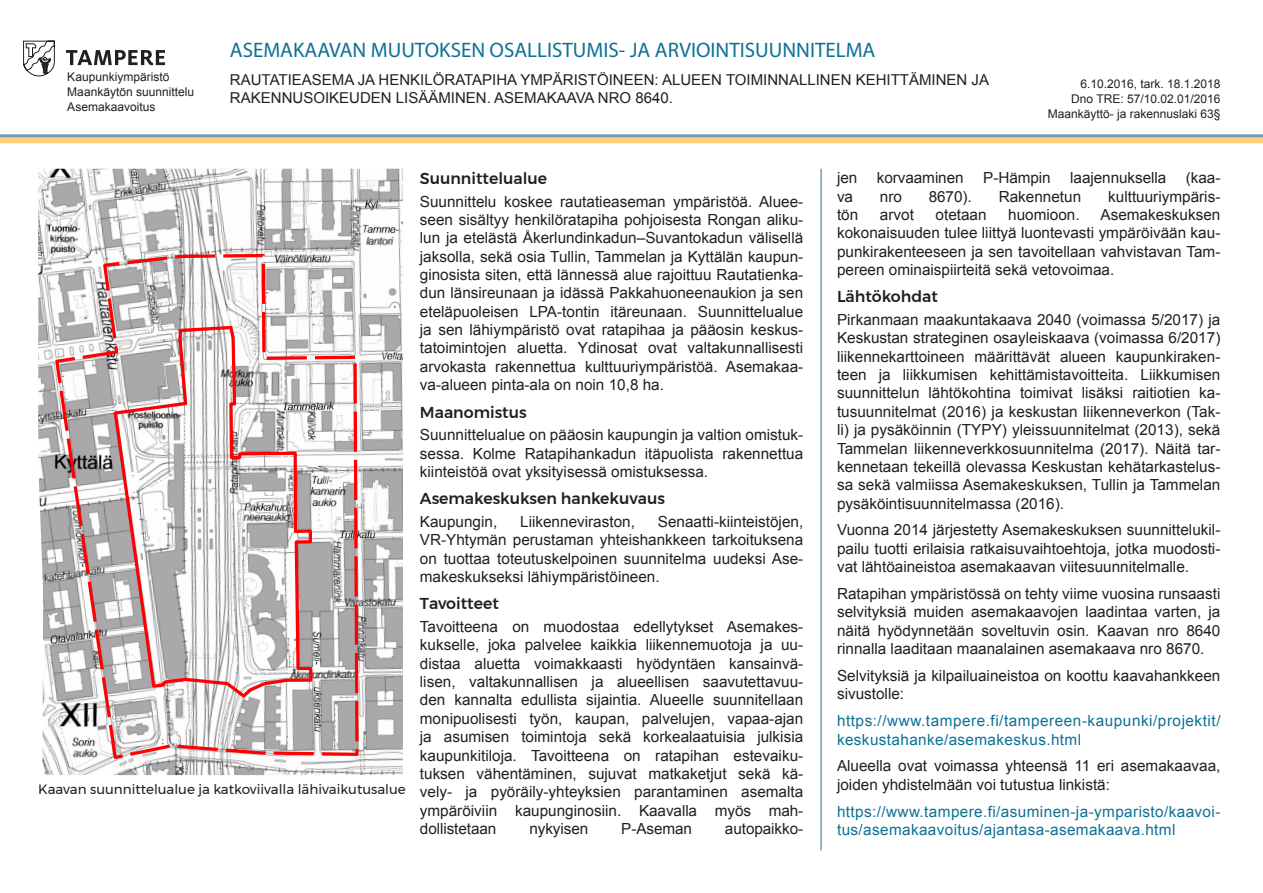
<style>
.page{position:relative;width:1263px;height:893px;background:#fff}
.page>*{position:absolute;margin:0;border:0;box-sizing:border-box;transform-origin:0 0}
.t1{font:21px "Myriad Pro";color:#0d7195}
.Paragraph_Style_1{font:500 15.75px "Montserrat";color:#231f20}
.Paragraph_Style_2{font:15.3px/18.3px "Arial";color:#231f20;text-align:justify}
.Paragraph_Style_2-2{font:15.3px/18.3px "Arial";letter-spacing:.025em;color:#0d7195}
.t2{font:15px/18px "Arial";color:#231f20}
.t3{font:13.5px "Montserrat";color:#231f20}
.t4{font:12px "Arial";color:#231f20}
</style>
<div class="page">
<svg style="left:23px;top:41px;width:31px;height:35px"></svg>
<svg style="left:66px;top:50px;width:99px;height:15px"></svg>
<img style="left:38px;top:169px;width:365px;height:606px">
<svg style="left:50px;top:250px;width:315px;height:513px"></svg>
<div style="left:0;top:134px;width:1263px;height:6px;background:#749ab6"></div>
<div style="left:0;top:137px;width:1263px;height:6px;background:#fed281"></div>
<hr style="left:820px;top:169px;width:2px;height:681px;background:#749ab6">
<p class="t4" style="left:67px;top:69px;width:104px">Kaupunkiympäristö</p>
<p class="t4" style="left:67px;top:84px;width:128px">Maankäytön suunnittelu</p>
<p class="t4" style="left:67px;top:99px;width:90px">Asemakaavoitus</p>
<p class="t1" style="left:230px;top:37px;width:647px">ASEMAKAAVAN MUUTOKSEN OSALLISTUMIS- JA ARVIOINTISUUNNITELMA</p>
<p class="t2" style="left:230px;top:71px;width:761px">RAUTATIEASEMA JA HENKILÖRATAPIHA YMPÄRISTÖINEEN: ALUEEN TOIMINNALLINEN KEHITTÄMINEN JA<br>RAKENNUSOIKEUDEN LISÄÄMINEN. ASEMAKAAVA NRO 8640.</p>
<p class="t4" style="left:1080px;top:76px;width:142px">6.10.2016, tark. 18.1.2018</p>
<p class="t4" style="left:1071px;top:91px;width:151px">Dno TRE: 57/10.02.01/2016</p>
<p class="t4" style="left:1048px;top:106px;width:174px">Maankäyttö- ja rakennuslaki 63§</p>
<p class="t3" style="left:38px;top:779px;width:369px">Kaavan suunnittelualue ja katkoviivalla lähivaikutusalue</p>
<p class="Paragraph_Style_1" style="left:420px;top:166px;width:129px">Suunnittelualue</p>
<p class="Paragraph_Style_2" style="left:420px;top:192px;width:385px">Suunnittelu koskee rautatieaseman ympäristöä. Aluee&shy;seen sisältyy henkilöratapiha pohjoisesta Rongan aliku&shy;lun ja etelästä Åkerlundinkadun–Suvantokadun välisellä jaksolla, sekä osia Tullin, Tammelan ja Kyttälän kaupun&shy;ginosista siten, että lännessä alue rajoittuu Rautatienka&shy;dun länsireunaan ja idässä Pakkahuoneenaukion ja sen eteläpuoleisen LPA-tontin itäreunaan. Suunnittelualue ja sen lähiympäristö ovat ratapihaa ja pääosin keskus&shy;tatoimintojen aluetta. Ydinosat ovat valtakunnallisesti arvokasta rakennettua kulttuuriympäristöä. Asemakaa&shy;va-alueen pinta-ala on noin 10,8 ha.</p>
<p class="Paragraph_Style_1" style="left:420px;top:400px;width:108px">Maanomistus</p>
<p class="Paragraph_Style_2" style="left:420px;top:426px;width:385px">Suunnittelualue on pääosin kaupungin ja valtion omistuk&shy;sessa. Kolme Ratapihankadun itäpuolista rakennettua kiinteistöä ovat yksityisessä omistuksessa.</p>
<p class="Paragraph_Style_1" style="left:420px;top:486px;width:246px">Asemakeskuksen hankekuvaus</p>
<p class="Paragraph_Style_2" style="left:420px;top:513px;width:79px">Kaupungin,</p>
<p class="Paragraph_Style_2" style="left:520px;top:513px;width:116px">Liikenneviraston,</p>
<p class="Paragraph_Style_2" style="left:420px;top:513px;width:385px;text-indent:238px">Senaatti-kiinteistöjen, VR-Yhtymän perustaman yhteishankkeen tarkoituksena on tuottaa toteutuskelpoinen suunnitelma uudeksi Ase&shy;makeskukseksi lähiympäristöineen.</p>
<p class="Paragraph_Style_1" style="left:420px;top:591px;width:81px">Tavoitteet</p>
<p class="Paragraph_Style_2" style="left:420px;top:618px;width:385px">Tavoitteena on muodostaa edellytykset Asemakes&shy;kukselle, joka palvelee kaikkia liikennemuotoja ja uu&shy;distaa aluetta voimakkaasti hyödyntäen kansainvä&shy;lisen, valtakunnallisen ja alueellisen saavutettavuu&shy;den kannalta edullista sijaintia. Alueelle suunnitellaan monipuolisesti työn, kaupan, palvelujen, vapaa-ajan ja asumisen toimintoja sekä korkealaatuisia julkisia kaupunkitiloja. Tavoitteena on ratapihan estevaiku&shy;tuksen vähentäminen, sujuvat matkaketjut sekä kä&shy;vely- ja pyöräily-yhteyksien parantaminen asemalta ympäröiviin kaupunginosiin. Kaavalla myös mah&shy;dollistetaan</p>
<p class="Paragraph_Style_2" style="left:529px;top:820px;width:60px">nykyisen</p>
<p class="Paragraph_Style_2" style="left:621px;top:820px;width:72px">P-Aseman</p>
<p class="Paragraph_Style_2" style="left:725px;top:820px;width:80px">autopaikko-</p>
<p class="Paragraph_Style_2" style="left:837px;top:169px;width:22px">jen</p>
<p class="Paragraph_Style_2" style="left:877px;top:169px;width:88px">korvaaminen</p>
<p class="Paragraph_Style_2" style="left:983px;top:169px;width:69px">P-Hämpin</p>
<p class="Paragraph_Style_2" style="left:1070px;top:169px;width:97px">laajennuksella</p>
<p class="Paragraph_Style_2" style="left:1186px;top:169px;width:36px">(kaa-</p>
<p class="Paragraph_Style_2" style="left:837px;top:187px;width:18px">va</p>
<p class="Paragraph_Style_2" style="left:880px;top:187px;width:23px">nro</p>
<p class="Paragraph_Style_2" style="left:929px;top:187px;width:45px">8670).</p>
<p class="Paragraph_Style_2" style="left:999px;top:187px;width:84px">Rakennetun</p>
<p class="Paragraph_Style_2" style="left:1108px;top:187px;width:114px">kulttuuriympäris-</p>
<p class="Paragraph_Style_2" style="left:837px;top:205px;width:23px">tön</p>
<p class="Paragraph_Style_2" style="left:880px;top:205px;width:36px">arvot</p>
<p class="Paragraph_Style_2" style="left:935px;top:205px;width:53px">otetaan</p>
<p class="Paragraph_Style_2" style="left:1008px;top:205px;width:73px">huomioon.</p>
<p class="Paragraph_Style_2" style="left:837px;top:205px;width:385px;text-indent:263px">Asemakeskuksen kokonaisuuden tulee liittyä luontevasti ympäröivään kau&shy;punkirakenteeseen ja sen tavoitellaan vahvistavan Tam&shy;pereen ominaispiirteitä sekä vetovoimaa.</p>
<p class="Paragraph_Style_1" style="left:837px;top:284px;width:102px">Lähtökohdat</p>
<p class="Paragraph_Style_2" style="left:837px;top:311px;width:385px">Pirkanmaan maakuntakaava 2040 (voimassa 5/2017) ja Keskustan strateginen osayleiskaava (voimassa 6/2017) liikennekarttoineen määrittävät alueen kaupunkiraken&shy;teen ja liikkumisen kehittämistavoitteita. Liikkumisen suunnittelun lähtökohtina toimivat lisäksi raitiotien ka&shy;tusuunnitelmat (2016) ja keskustan liikenneverkon (Tak&shy;li) ja pysäköinnin (TYPY) yleissuunnitelmat (2013), sekä Tammelan liikenneverkkosuunnitelma (2017). Näitä tar&shy;kennetaan tekeillä olevassa Keskustan kehätarkastelus&shy;sa sekä valmiissa Asemakeskuksen, Tullin ja Tammelan pysäköintisuunnitelmassa (2016).</p>
<p class="Paragraph_Style_2" style="left:837px;top:521px;width:385px">Vuonna 2014 järjestetty Asemakeskuksen suunnittelukil&shy;pailu tuotti erilaisia ratkaisuvaihtoehtoja, jotka muodosti&shy;vat lähtöaineistoa asemakaavan viitesuunnitelmalle.</p>
<p class="Paragraph_Style_2" style="left:837px;top:585px;width:385px">Ratapihan ympäristössä on tehty viime vuosina runsaasti selvityksiä muiden asemakaavojen laadintaa varten, ja näitä hyödynnetään soveltuvin osin. Kaavan nro 8640 rinnalla laaditaan maanalainen asemakaava nro 8670.</p>
<p class="Paragraph_Style_2" style="left:837px;top:667px;width:385px">Selvityksiä ja kilpailuaineistoa on koottu kaavahankkeen sivustolle:</p>
<p class="Paragraph_Style_2-2" style="left:837px;top:712px;width:385px">https://www.tampere.fi/tampereen-kaupunki/projektit/ keskustahanke/asemakeskus.html</p>
<p class="Paragraph_Style_2" style="left:837px;top:757px;width:385px">Alueella ovat voimassa yhteensä 11 eri asemakaavaa, joiden yhdistelmään voi tutustua linkistä:</p>
<p class="Paragraph_Style_2-2" style="left:837px;top:802px;width:385px">https://www.tampere.fi/asuminen-ja-ymparisto/kaavoi&shy;tus/asemakaavoitus/ajantasa-asemakaava.html</p>
</div>
